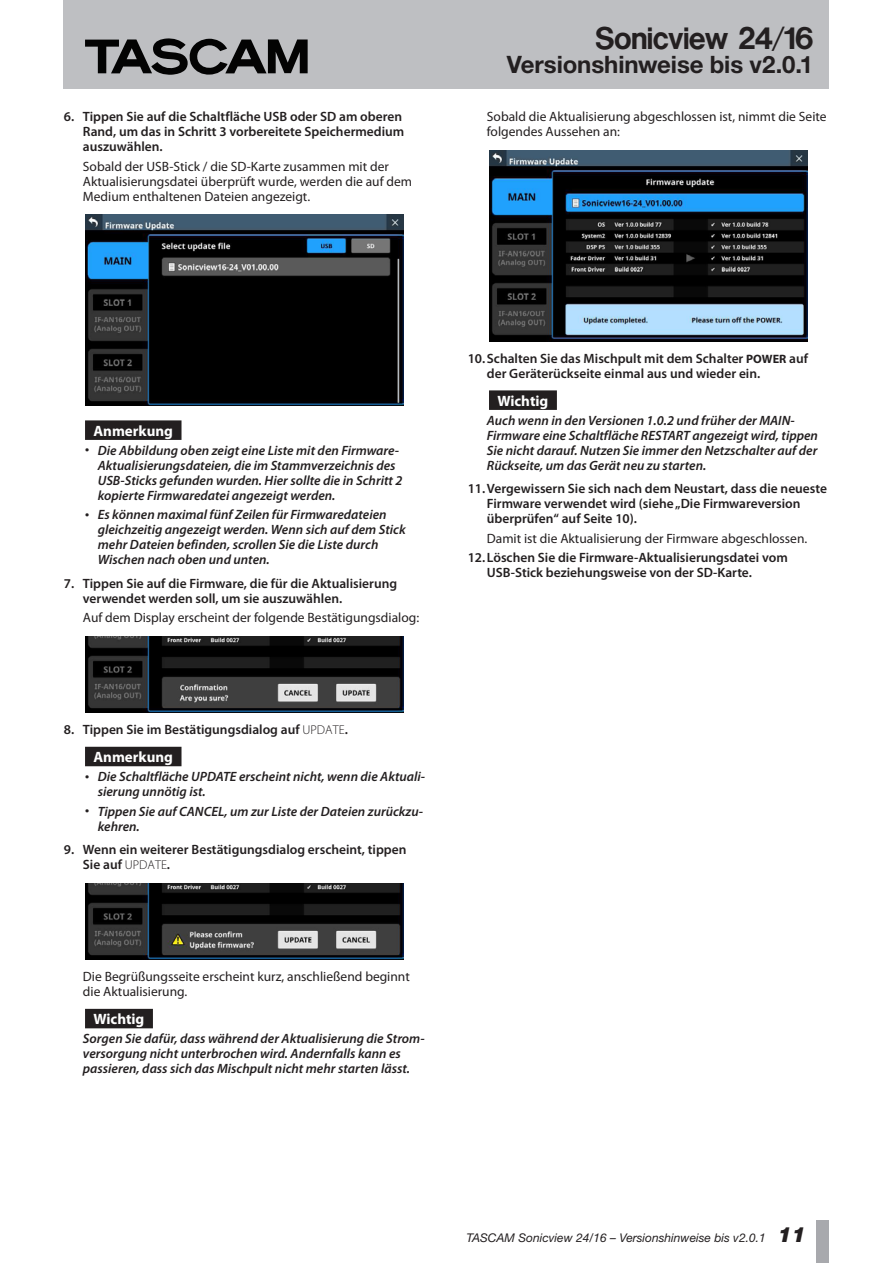
<style>
.page{position:relative;width:893px;height:1263px;background:#fff}
.page>*{position:absolute;margin:0;border:0;box-sizing:border-box;transform-origin:0 0}
.t1{font:27px "Tascam Logo JD";letter-spacing:.005em;color:#231f20}
.t2{font:700 24px "Helvetica Neue";letter-spacing:-.005em;color:#231f20}
.t3{font:700 15px "Myriad Pro";color:#fff}
.t4{font:italic 600 13.5px/15px "Myriad Pro";color:#231f20}
.t5{font:600 13.5px/15px "Myriad Pro";color:#231f20}
.t6{font:13.5px/15px "Myriad Pro";color:#231f20}
.t7{font:italic 12px "Helvetica Neue";color:#231f20}
.s1{font-weight:700;font-style:normal;font-size:12.15px}
.s2{font-weight:300;font-size:12.9px}
.s3{font-weight:700;font-size:12.15px}
.s4{font-weight:900;font-size:21px}
</style>
<div class="page">
<div style="left:64px;top:0;width:765px;height:89px;background:#bebfc2"></div>
<div style="left:816px;top:1220px;width:13px;height:43px;background:#a8a9ad"></div>
<svg style="left:85px;top:38px;width:223px;height:37px"></svg>
<div style="left:85px;top:420px;width:97px;height:20px;background:#231f20"></div>
<div style="left:85px;top:747px;width:97px;height:19px;background:#231f20"></div>
<div style="left:85px;top:1009px;width:68px;height:19px;background:#231f20"></div>
<img style="left:85px;top:215px;width:318px;height:191px">
<img style="left:85px;top:636px;width:318px;height:77px">
<img style="left:85px;top:883px;width:318px;height:77px">
<div style="left:489px;top:390px;width:68px;height:20px;background:#231f20"></div>
<img style="left:489px;top:151px;width:318px;height:190px">
<p class="t5" style="left:83px;top:109px;width:323px;text-indent:-19px">6. Tippen Sie auf die Schaltfläche USB oder SD am oberen<br>Rand, um das in Schritt 3 vorbereitete Speichermedium auszuwählen.</p>
<p class="t6" style="left:83px;top:158px;width:331px">Sobald der USB-Stick / die SD-Karte zusammen mit der<br>Aktualisierungsdatei überprüft wurde, werden die auf dem<br>Medium enthaltenen Dateien angezeigt.</p>
<h1 class="t1" style="left:595px;top:25px;width:219px">Sonicview 24/16</h1>
<h2 class="t2" style="left:507px;top:50px;width:308px">Versionshinweise bis v2.0.1</h2>
<p class="t6" style="left:487px;top:109px;width:341px">Sobald die Aktualisierung abgeschlossen ist, nimmt die Seite folgendes Aussehen an:</p>
<p class="t3" style="left:94px;top:421px;width:81px">Anmerkung</p>
<p class="t4" style="left:98px;top:442px;width:306px;text-indent:-13px"><span class="s1">•</span> Die Abbildung oben zeigt eine Liste mit den Firmware-Aktualisierungsdateien, die im Stammverzeichnis des USB-Sticks gefunden wurden. Hier sollte die in Schritt 2 kopierte Firmwaredatei angezeigt werden.</p>
<p class="t4" style="left:98px;top:507px;width:309px;text-indent:-13px"><span class="s1">•</span> Es können maximal fünf Zeilen für Firmwaredateien gleichzeitig angezeigt werden. Wenn sich auf dem Stick mehr Dateien befinden, scrollen Sie die Liste durch Wischen nach oben und unten.</p>
<p class="t5" style="left:83px;top:575px;width:316px;text-indent:-19px">7. Tippen Sie auf die Firmware, die für die Aktualisierung verwendet werden soll, um sie auszuwählen.</p>
<p class="t6" style="left:83px;top:610px;width:338px">Auf dem Display erscheint der folgende Bestätigungsdialog:</p>
<p class="t5" style="left:64px;top:722px;width:286px">8. Tippen Sie im Bestätigungsdialog auf <span class="s2">UPDATE</span>.</p>
<p class="t3" style="left:94px;top:747px;width:81px">Anmerkung</p>
<p class="t4" style="left:98px;top:769px;width:329px;text-indent:-13px"><span class="s1">•</span> Die Schaltfläche UPDATE erscheint nicht, wenn die Aktuali&shy;sierung unnötig ist.</p>
<p class="t4" style="left:98px;top:803px;width:327px;text-indent:-13px"><span class="s1">•</span> Tippen Sie auf CANCEL, um zur Liste der Dateien zurückzu&shy;kehren.</p>
<p class="t5" style="left:83px;top:842px;width:325px;text-indent:-19px">9. Wenn ein weiterer Bestätigungsdialog erscheint, tippen<br>Sie auf <span class="s2">UPDATE</span>.</p>
<p class="t6" style="left:83px;top:969px;width:328px">Die Begrüßungsseite erscheint kurz, anschließend beginnt die Aktualisierung.</p>
<p class="t3" style="left:94px;top:1009px;width:52px">Wichtig</p>
<p class="t4" style="left:83px;top:1031px;width:343px">Sorgen Sie dafür, dass während der Aktualisierung die Strom&shy;versorgung nicht unterbrochen wird. Andernfalls kann es passieren, dass sich das Mischpult nicht mehr starten lässt.</p>
<p class="t5" style="left:487px;top:350px;width:323px;text-indent:-19px">10.Schalten Sie das Mischpult mit dem Schalter <span class="s3">POWER</span> auf der Geräterückseite einmal aus und wieder ein.</p>
<p class="t3" style="left:497px;top:391px;width:52px">Wichtig</p>
<p class="t4" style="left:487px;top:412px;width:333px">Auch wenn in den Versionen 1.0.2 und früher der MAIN-Firmware eine Schaltfläche RESTART angezeigt wird, tippen Sie nicht darauf. Nutzen Sie immer den Netzschalter auf der Rückseite, um das Gerät neu zu starten.</p>
<p class="t5" style="left:487px;top:481px;width:342px;text-indent:-19px">11.Vergewissern Sie sich nach dem Neustart, dass die neueste<br>Firmware verwendet wird (siehe „Die Firmwareversion überprüfen“ auf Seite 10).</p>
<p class="t6" style="left:487px;top:530px;width:322px">Damit ist die Aktualisierung der Firmware abgeschlossen.</p>
<p class="t5" style="left:487px;top:549px;width:302px;text-indent:-19px">12.Löschen Sie die Firmware-Aktualisierungsdatei vom<br>USB-Stick beziehungsweise von der SD-Karte.</p>
<p class="t7" style="left:466px;top:1230px;width:341px">TASCAM Sonicview 24/16 – Versionshinweise bis v2.0.1 <span class="s4">11</span></p>
</div>
